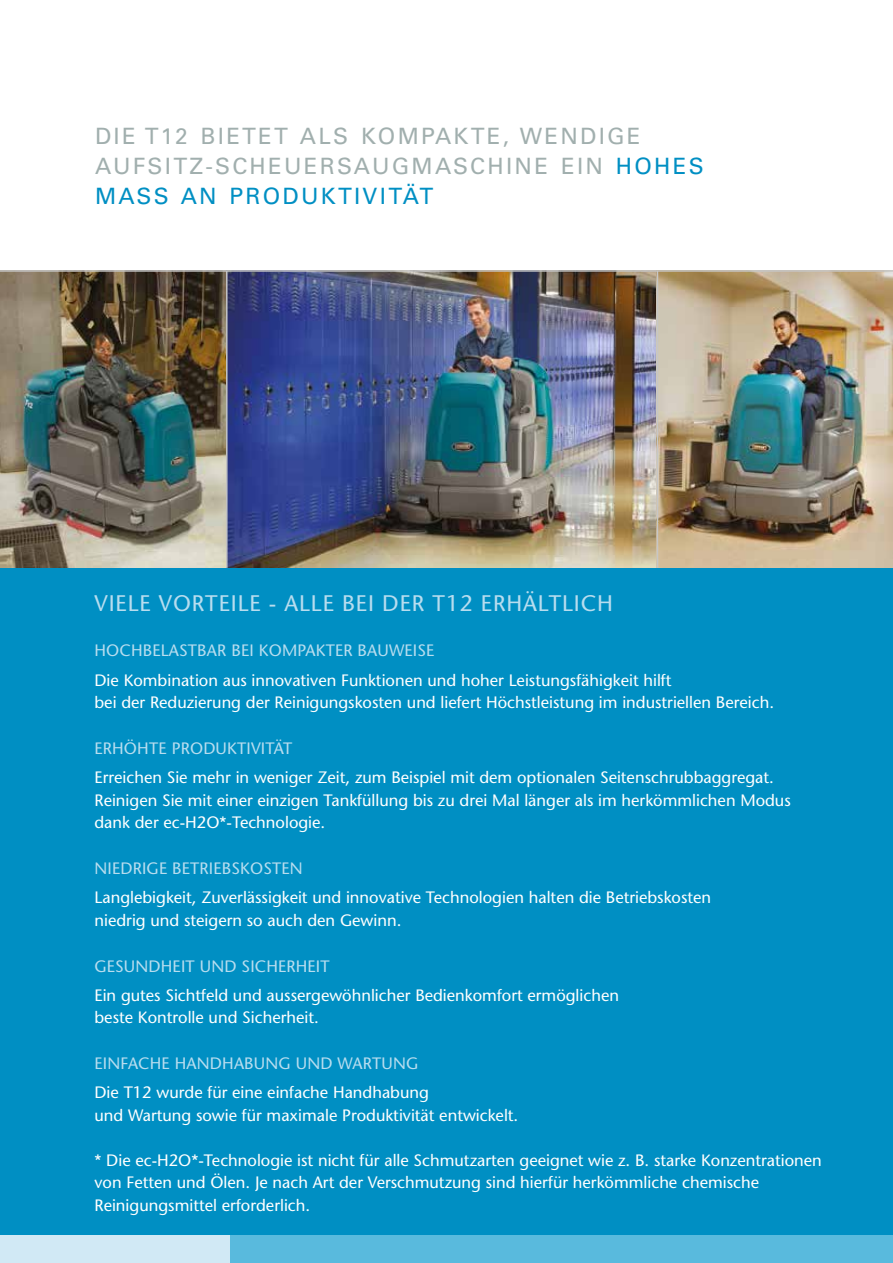
<style>
.page{position:relative;width:893px;height:1263px;background:#fff}
.page>*{position:absolute;margin:0;border:0;box-sizing:border-box;transform-origin:0 0}
.t1{font:22.5px/30px "Univers LT Std";letter-spacing:.1em;color:#a1afae}
.t2{font:500 22.5px "Stone Sans Std";letter-spacing:.04em;color:#b8ddef}
.t3{font:500 16.5px/22.5px "Stone Sans Std";color:#fff}
.t4{font:500 16.5px "Stone Sans Std";letter-spacing:.01em;color:#b8ddef}
.s1{color:#008fc3}
</style>
<div class="page">
<div style="left:0;top:271px;width:893px;height:992px;background:#008fc3"></div>
<div style="left:216px;top:1236px;width:677px;height:27px;background:#59badd"></div>
<div style="left:0;top:1236px;width:230px;height:27px;background:#d1e9f5"></div>
<img style="left:0;top:272px;width:226px;height:296px">
<img style="left:228px;top:272px;width:429px;height:296px">
<img style="left:658px;top:272px;width:235px;height:296px">
<hr style="left:657px;top:271px;width:1px;height:297px;background:#c6c6c6">
<hr style="left:226px;top:271px;width:2px;height:297px;background:#c6c6c6">
<hr style="left:0;top:270px;width:893px;height:2px;background:#c6c6c6">
<h1 class="t1" style="left:95px;top:122px;width:610px">DIE T12 BIETET ALS KOMPAKTE, WENDIGE<br>AUFSITZ-SCHEUERSAUGMASCHINE EIN <span class="s1">HOHES<br>MASS AN PRODUKTIVITÄT</span></h1>
<h1 class="t2" style="left:94px;top:589px;width:520px">VIELE VORTEILE - ALLE BEI DER T12 ERHÄLTLICH</h1>
<p class="t4" style="left:94px;top:641px;width:341px">HOCHBELASTBAR BEI KOMPAKTER BAUWEISE</p>
<p class="t3" style="left:94px;top:669px;width:681px">Die Kombination aus innovativen Funktionen und hoher Leistungsfähigkeit hilft<br>bei der Reduzierung der Reinigungskosten und liefert Höchstleistung im industriellen Bereich.</p>
<p class="t4" style="left:94px;top:738px;width:199px">ERHÖHTE PRODUKTIVITÄT</p>
<p class="t3" style="left:94px;top:766px;width:698px">Erreichen Sie mehr in weniger Zeit, zum Beispiel mit dem optionalen Seitenschrubbaggregat.<br>Reinigen Sie mit einer einzigen Tankfüllung bis zu drei Mal länger als im herkömmlichen Modus dank der ec-H2O*-Technologie.</p>
<p class="t4" style="left:94px;top:858px;width:210px">NIEDRIGE BETRIEBSKOSTEN</p>
<p class="t3" style="left:94px;top:886px;width:618px">Langlebigkeit, Zuverlässigkeit und innovative Technologien halten die Betriebskosten niedrig und steigern so auch den Gewinn.</p>
<p class="t4" style="left:94px;top:956px;width:237px">GESUNDHEIT UND SICHERHEIT</p>
<p class="t3" style="left:94px;top:984px;width:526px">Ein gutes Sichtfeld und aussergewöhnlicher Bedienkomfort ermöglichen beste Kontrolle und Sicherheit.</p>
<p class="t4" style="left:94px;top:1053px;width:325px">EINFACHE HANDHABUNG UND WARTUNG</p>
<p class="t3" style="left:94px;top:1081px;width:425px">Die T12 wurde für eine einfache Handhabung<br>und Wartung sowie für maximale Produktivität entwickelt.</p>
<p class="t3" style="left:94px;top:1149px;width:729px">* Die ec-H2O*-Technologie ist nicht für alle Schmutzarten geeignet wie z. B. starke Konzentrationen von Fetten und Ölen. Je nach Art der Verschmutzung sind hierfür herkömmliche chemische<br>Reinigungsmittel erforderlich.</p>
</div>
